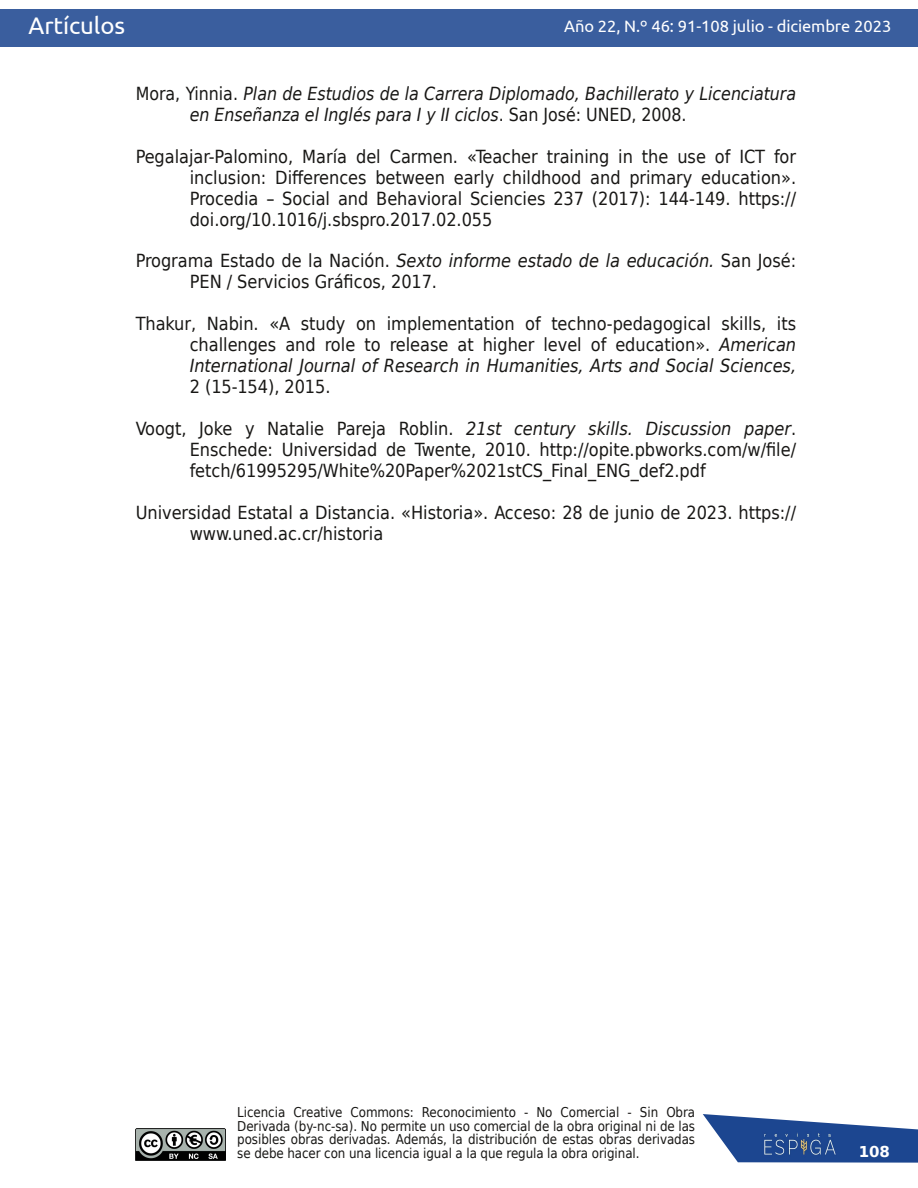
<style>
.page{position:relative;width:918px;height:1188px;background:#fff}
.page>*{position:absolute;margin:0;border:0;box-sizing:border-box;transform-origin:0 0}
.t1{font:24px "Ubuntu";letter-spacing:-.005em;color:#fff}
.t2{font:18px/21px "DejaVu Sans Condensed";letter-spacing:-.005em;color:#181715;text-align:justify}
.t3{font:italic 18px/21px "DejaVu Sans Condensed";color:#181715}
.t4{font:16.5px "Ubuntu";color:#fff}
.t5{font:700 15px "DejaVu Sans";color:#fff}
.t6{font:13.5px/13.5px "DejaVu Sans Condensed";letter-spacing:-.005em;color:#181715;text-align:justify}
.s1{font-style:normal}
.s2{font-style:italic}
</style>
<div class="page">
<svg style="left:703px;top:1114px;width:215px;height:49px"></svg>
<img style="left:741px;top:1129px;width:118px;height:31px">
<div style="left:0;top:9px;width:918px;height:38px;background:#3a5e9e"></div>
<img style="left:135px;top:1129px;width:90px;height:31px">
<h1 class="t1" style="left:28px;top:12px;width:98px">Artículos</h1>
<p class="t4" style="left:564px;top:17px;width:329px">Año 22, N.º 46: 91-108 julio - diciembre 2023</p>
<p class="t3" style="left:190px;top:83px;width:608px;text-indent:-54px"><span class="s1">Mora, Yinnia.</span> Plan de Estudios de la Carrera Diplomado, Bachillerato y Licenciatura en Enseñanza el Inglés para I y II ciclos<span class="s1">. San José: UNED, 2008.</span></p>
<p class="t2" style="left:190px;top:146px;width:608px;text-indent:-54px">Pegalajar-Palomino, María del Carmen. «Teacher training in the use of ICT for inclusion: Differences between early childhood and primary education».<br>Procedia – Social and Behavioral Sciencies 237 (2017): 144-149. https:// doi.org/10.1016/j.sbspro.2017.02.055</p>
<p class="t2" style="left:190px;top:251px;width:608px;text-indent:-54px">Programa Estado de la Nación. <span class="s2">Sexto informe estado de la educación.</span> San José:<br>PEN / Servicios Gráficos, 2017.</p>
<p class="t2" style="left:190px;top:314px;width:608px;text-indent:-54px">Thakur, Nabin. «A study on implementation of techno-pedagogical skills, its challenges and role to release at higher level of education». <span class="s2">American International Journal of Research in Humanities, Arts and Social Sciences,</span></p>
<p class="t2" style="left:190px;top:376px;width:142px">2 (15-154), 2015.</p>
<p class="t2" style="left:190px;top:418px;width:608px;text-indent:-54px">Voogt, Joke y Natalie Pareja Roblin. <span class="s2">21st century skills. Discussion paper</span>.<br>Enschede: Universidad de Twente, 2010. http://opite.pbworks.com/w/file/ fetch/61995295/White%20Paper%2021stCS_Final_ENG_def2.pdf</p>
<p class="t2" style="left:190px;top:502px;width:608px;text-indent:-54px">Universidad Estatal a Distancia. «Historia». Acceso: 28 de junio de 2023. https:// www.uned.ac.cr/historia</p>
<p class="t6" style="left:237px;top:1106px;width:459px">Licencia Creative Commons: Reconocimiento - No Comercial - Sin Obra Derivada (by-nc-sa). No permite un uso comercial de la obra original ni de las posibles obras derivadas. Además, la distribución de estas obras derivadas se debe hacer con una licencia igual a la que regula la obra original.</p>
<p class="t5" style="left:859px;top:1143px;width:33px">108</p>
</div>
